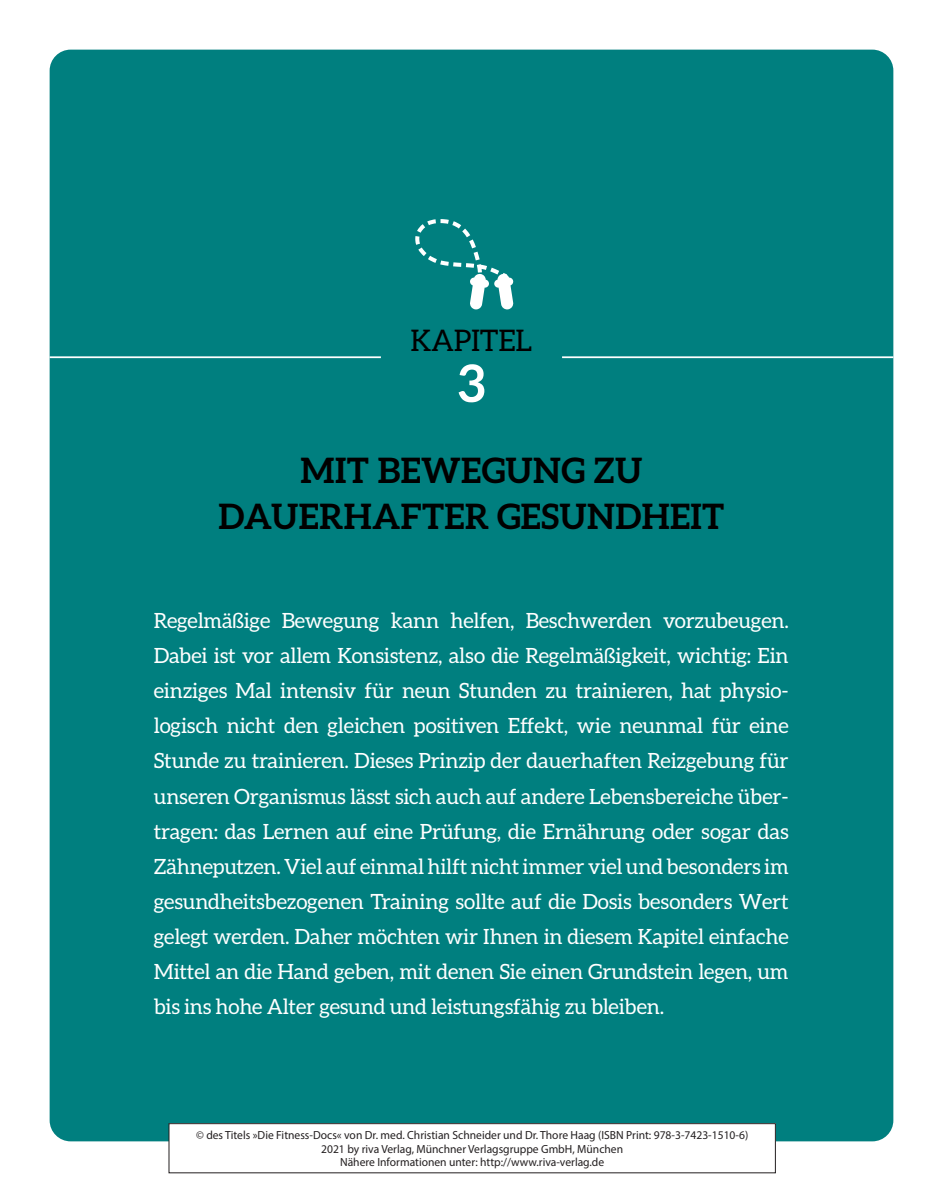
<style>
.page{position:relative;width:943px;height:1191px;background:#fff}
.page>*{position:absolute;margin:0;border:0;box-sizing:border-box;transform-origin:0 0}
.t1{font:700 51.62px "Aleo";color:#fff}
.t2{font:700 35px/45.5px "Aleo";letter-spacing:.01em;color:#000;text-align:center}
.t3{font:29.75px "Aleo";letter-spacing:-.01em;color:#000}
.t4{font:21px/35px "Aleo";letter-spacing:-.01em;color:#fff;text-align:justify}
.t5{font:11.72px/13.8px "Myriad Pro";color:#231f20;text-align:center}
</style>
<div class="page">
<div style="left:50px;top:50px;width:843px;height:1091px;background:#007f7f;border-radius:21px"></div>
<hr style="left:50px;top:356px;width:331px;height:2px;background:#fff">
<hr style="left:562px;top:356px;width:331px;height:2px;background:#fff">
<svg style="left:415px;top:219px;width:98px;height:90px"></svg>
<div style="left:169px;top:1123px;width:606px;height:49px;background:#fff"></div>
<div style="left:168px;top:1123px;width:607px;height:50px;border:1px solid #231f20"></div>
<h3 class="t3" style="left:410px;top:324px;width:124px">KAPITEL</h3>
<h1 class="t1" style="left:458px;top:353px;width:29px">3</h1>
<h2 class="t2" style="left:218px;top:447px;width:507px">MIT BEWEGUNG ZU<br>DAUERHAFTER GESUNDHEIT</h2>
<p class="t4" style="left:154px;top:603px;width:636px">Regelmäßige Bewegung kann helfen, Beschwerden vorzubeugen.<br>Dabei ist vor allem Konsistenz, also die Regelmäßigkeit, wichtig: Ein einziges Mal intensiv für neun Stunden zu trainieren, hat physio&shy;logisch nicht den gleichen positiven Effekt, wie neunmal für eine Stunde zu trainieren. Dieses Prinzip der dauerhaften Reizgebung für unseren Organismus lässt sich auch auf andere Lebensbereiche über&shy;tragen: das Lernen auf eine Prüfung, die Ernährung oder sogar das Zähneputzen. Viel auf einmal hilft nicht immer viel und besonders im gesundheitsbezogenen Training sollte auf die Dosis besonders Wert gelegt werden. Daher möchten wir Ihnen in diesem Kapitel einfache Mittel an die Hand geben, mit denen Sie einen Grundstein legen, um bis ins hohe Alter gesund und leistungsfähig zu bleiben.</p>
<p class="t5" style="left:196px;top:1127px;width:553px">© des Titels »Die Fitness-Docs« von Dr. med. Christian Schneider und Dr. Thore Haag (ISBN Print: 978-3-7423-1510-6)<br>2021 by riva Verlag, Münchner Verlagsgruppe GmbH, München<br>Nähere Informationen unter: http://www.riva-verlag.de</p>
</div>
